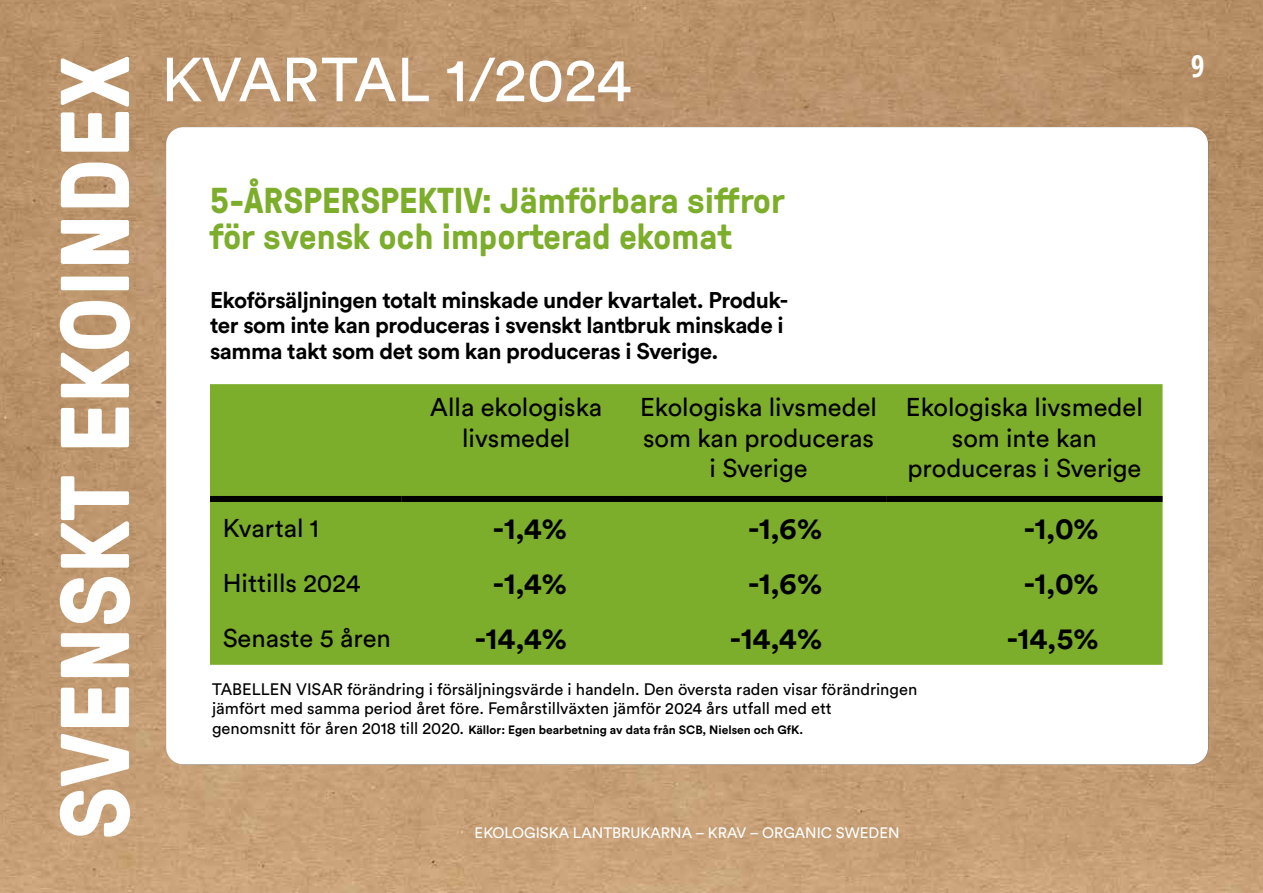
<style>
.page{position:relative;width:1263px;height:893px;background:#fff}
.page>*{position:absolute;margin:0;border:0;box-sizing:border-box;transform-origin:0 0}
.t1{font:700 97.5px "GT Pressura";color:#fff}
.t2{font:61.5px "Circular Std";color:#fff}
.t3{font:700 36px/36px "GT Pressura";color:#7cad2b}
.t4{font:700 30px "Circular Std";color:#000}
.t5{font:700 30px "Open Sans Condensed";color:#fff}
.t6{font:25.5px/30.6px "Circular Std";color:#000;text-align:center}
.t7{font:700 22.5px/25.5px "Circular Std";letter-spacing:-.02em;color:#000}
.t8{font:16.5px/19.5px "Circular Std";color:#000}
.t9{font:15px "Circular Std";color:#fff}
.t10{font:700 12px "Circular Std";color:#000}
.s1{font-weight:400;font-size:16.5px}
</style>
<div class="page">
<img style="left:0;top:0;width:1263px;height:893px">
<div style="left:166px;top:127px;width:1042px;height:637px;background:#fff;border-radius:17px"></div>
<div style="left:210px;top:384px;width:952px;height:281px;background:#7cad2b"></div>
<div style="left:210px;top:496px;width:191px;height:6px;background:#000"></div>
<div style="left:401px;top:496px;width:230px;height:6px;background:#000"></div>
<div style="left:631px;top:496px;width:255px;height:6px;background:#000"></div>
<div style="left:886px;top:496px;width:276px;height:6px;background:#000"></div>
<h1 class="t1" style="left:24px;top:839px;width:786px;rotate:-90deg">SVENSKT EKOINDEX</h1>
<h2 class="t2" style="left:161px;top:42px;width:471px">KVARTAL 1/2024</h2>
<h3 class="t3" style="left:209px;top:181px;width:577px">5-ÅRSPERSPEKTIV: Jämförbara siffror för svensk och importerad ekomat</h3>
<h3 class="t7" style="left:210px;top:287px;width:580px">Ekoförsäljningen totalt minskade under kvartalet. Produk&shy;ter som inte kan produceras i svenskt lantbruk minskade i samma takt som det som kan produceras i Sverige.</h3>
<h3 class="t6" style="left:430px;top:392px;width:173px">Alla ekologiska livsmedel</h3>
<h3 class="t6" style="left:640px;top:392px;width:238px">Ekologiska livsmedel som kan produceras i Sverige</h3>
<h3 class="t6" style="left:906px;top:392px;width:238px">Ekologiska livsmedel som inte kan produceras i Sverige</h3>
<h3 class="t6" style="left:223px;top:512px;width:98px">Kvartal 1</h3>
<h3 class="t4" style="left:493px;top:509px;width:76px">-1,4%</h3>
<h3 class="t4" style="left:748px;top:509px;width:76px">-1,6%</h3>
<h3 class="t4" style="left:1024px;top:509px;width:76px">-1,0%</h3>
<h3 class="t6" style="left:223px;top:567px;width:139px">Hittills 2024</h3>
<h3 class="t4" style="left:493px;top:564px;width:76px">-1,4%</h3>
<h3 class="t4" style="left:748px;top:564px;width:76px">-1,6%</h3>
<h3 class="t4" style="left:1024px;top:564px;width:76px">-1,0%</h3>
<h3 class="t6" style="left:223px;top:623px;width:170px">Senaste 5 åren</h3>
<h3 class="t4" style="left:475px;top:619px;width:94px">-14,4%</h3>
<h3 class="t4" style="left:730px;top:619px;width:94px">-14,4%</h3>
<h3 class="t4" style="left:1007px;top:619px;width:94px">-14,5%</h3>
<p class="t8" style="left:212px;top:679px;width:707px">TABELLEN VISAR förändring i försäljningsvärde i handeln. Den översta raden visar förändringen jämfört med samma period året före. Femårstillväxten jämför 2024 års utfall med ett</p>
<p class="t10" style="left:212px;top:722px;width:593px"><span class="s1">genomsnitt för åren 2018 till 2020.</span> Källor: Egen bearbetning av data från SCB, Nielsen och GfK.</p>
<p class="t9" style="left:475px;top:824px;width:426px">EKOLOGISKA LANTBRUKARNA – KRAV – ORGANIC SWEDEN</p>
<h3 class="t5" style="left:1191px;top:45px;width:15px">9</h3>
</div>
